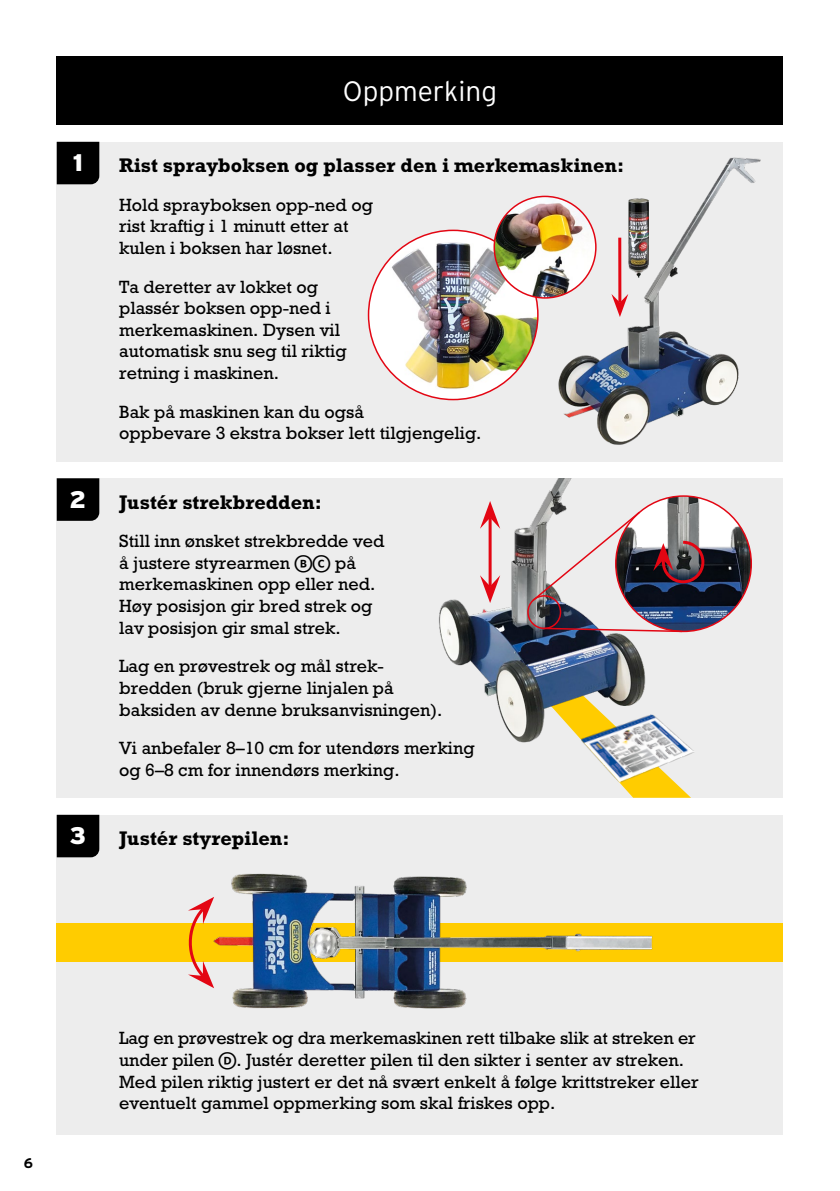
<style>
.page{position:relative;width:840px;height:1191px;background:#fff}
.page>*{position:absolute;margin:0;border:0;box-sizing:border-box;transform-origin:0 0}
.t1{font:300 28px "Interstate";color:#fff}
.t2{font:900 24px "Interstate";color:#fff}
.t3{font:700 20px "Rockwell Std";color:#000}
.t4{font:18px/21.6px "Rockwell Std";color:#000}
.t5{font:700 14px "Interstate";color:#000}
.s1{font-family:"Whitney Index White Round Bd"}
</style>
<div class="page">
<div style="left:57px;top:478px;width:725px;height:319px;background:#ededed"></div>
<div style="left:57px;top:814px;width:725px;height:320px;background:#ededed"></div>
<div style="left:57px;top:142px;width:725px;height:319px;background:#ededed"></div>
<div style="left:57px;top:57px;width:725px;height:68px;background:#000"></div>
<div style="left:57px;top:142px;width:42px;height:42px;background:#000"></div>
<div style="left:57px;top:478px;width:42px;height:43px;background:#000"></div>
<div style="left:57px;top:814px;width:42px;height:43px;background:#000"></div>
<div style="left:57px;top:923px;width:725px;height:39px;background:#fc0"></div>
<img style="left:214px;top:873px;width:439px;height:136px">
<svg style="left:188px;top:897px;width:26px;height:91px"></svg>
<img style="left:439px;top:478px;width:268px;height:219px">
<hr style="left:488px;top:518px;width:3px;height:68px;background:#e30613">
<svg style="left:479px;top:501px;width:21px;height:28px"></svg>
<svg style="left:479px;top:575px;width:21px;height:28px"></svg>
<img style="left:615px;top:496px;width:135px;height:135px;border-radius:68px">
<svg style="left:652px;top:539px;width:53px;height:46px;background:#6c4953"></svg>
<div style="left:527px;top:595px;width:34px;height:34px;border:2px solid #e30613;border-radius:50%"></div>
<svg style="left:530px;top:510px;width:111px;height:92px"></svg>
<img style="left:490px;top:627px;width:200px;height:170px">
<img style="left:557px;top:157px;width:204px;height:288px">
<img style="left:628px;top:198px;width:19px;height:79px">
<hr style="left:618px;top:238px;width:3px;height:64px;background:#e30613">
<svg style="left:611px;top:294px;width:17px;height:23px"></svg>
<img style="left:368px;top:230px;width:169px;height:169px;border-radius:85px">
<img style="left:494px;top:196px;width:101px;height:102px;border-radius:51px">
<div style="left:493px;top:196px;width:103px;height:103px;border:2px solid #e30613;border-radius:50%"></div>
<h1 class="t1" style="left:343px;top:75px;width:155px">Oppmerking</h1>
<h2 class="t2" style="left:73px;top:149px;width:12px">1</h2>
<p class="t3" style="left:119px;top:154px;width:506px">Rist sprayboksen og plasser den i merkemaskinen:</p>
<p class="t4" style="left:119px;top:194px;width:255px">Hold sprayboksen opp-ned og rist kraftig i 1 minutt etter at kulen i boksen har løsnet.</p>
<p class="t4" style="left:119px;top:275px;width:229px">Ta deretter av lokket og plassér boksen opp-ned i merkemaskinen. Dysen vil automatisk snu seg til riktig retning i maskinen.</p>
<p class="t4" style="left:119px;top:400px;width:363px">Bak på maskinen kan du også<br>oppbevare 3 ekstra bokser lett tilgjengelig.</p>
<h2 class="t2" style="left:69px;top:486px;width:18px">2</h2>
<p class="t3" style="left:119px;top:490px;width:204px">Justér strekbredden:</p>
<p class="t4" style="left:119px;top:530px;width:266px">Still inn ønsket strekbredde ved å justere styrearmen <span class="s1">BC</span> på merkemaskinen opp eller ned.<br>Høy posisjon gir bred strek og lav posisjon gir smal strek.</p>
<p class="t4" style="left:119px;top:655px;width:324px">Lag en prøvestrek og mål strek&shy;bredden (bruk gjerne linjalen på baksiden av denne bruksanvisningen).</p>
<p class="t4" style="left:119px;top:737px;width:357px">Vi anbefaler 8–10 cm for utendørs merking og 6–8 cm for innendørs merking.</p>
<h2 class="t2" style="left:69px;top:822px;width:18px">3</h2>
<p class="t3" style="left:119px;top:827px;width:172px">Justér styrepilen:</p>
<p class="t5" style="left:24px;top:1154px;width:11px">6</p>
<p class="t4" style="left:119px;top:1027px;width:580px">Lag en prøvestrek og dra merkemaskinen rett tilbake slik at streken er under pilen <span class="s1">D</span>. Justér deretter pilen til den sikter i senter av streken.<br>Med pilen riktig justert er det nå svært enkelt å følge krittstreker eller eventuelt gammel oppmerking som skal friskes opp.</p>
</div>
